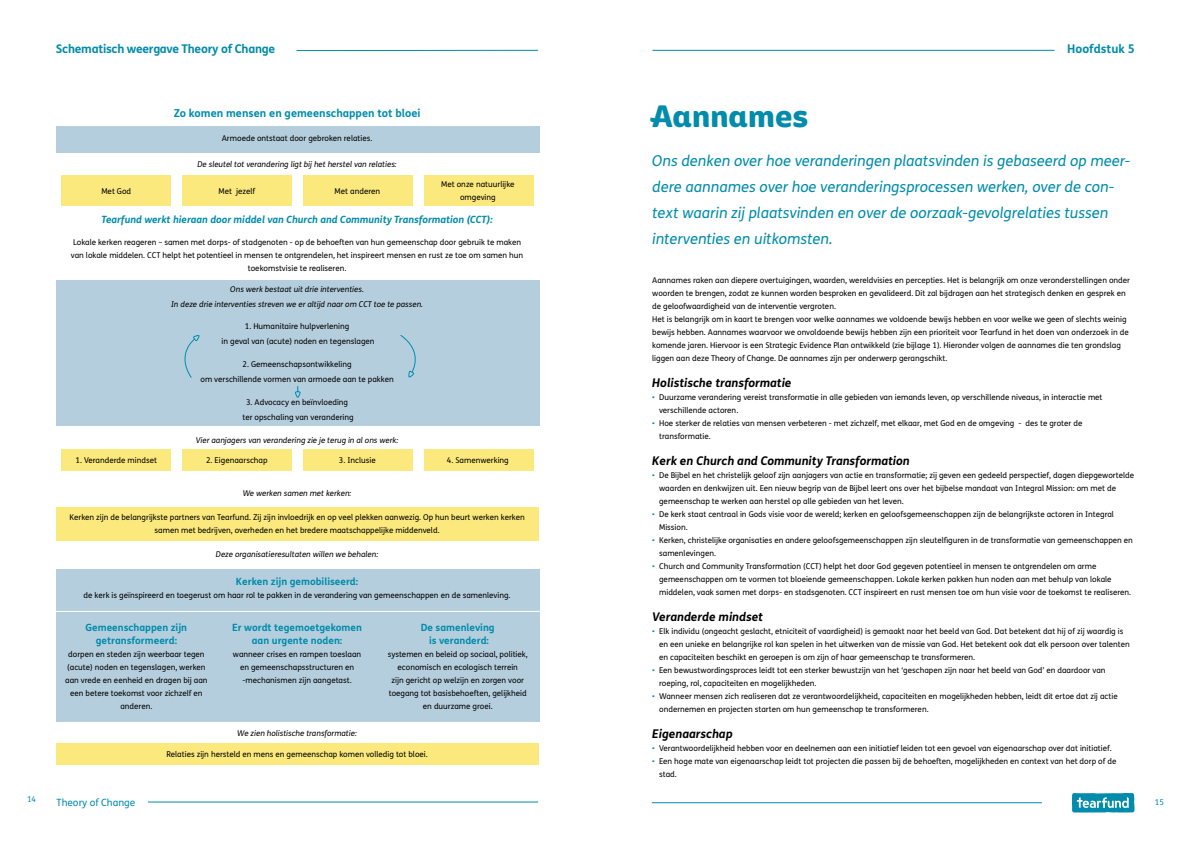
<style>
.page{position:relative;width:1191px;height:842px;background:#fff}
.page>*{position:absolute;margin:0;border:0;box-sizing:border-box;transform-origin:0 0}
.t1{font:30px "Tearfund Sans";color:#008caa}
.t2{font:italic 15px/26px "FS Me";color:#008caa}
.t3{font:italic 700 12px "FS Me";color:#000}
.t4{font:700 12px "FS Me";letter-spacing:-.02em;color:#008caa}
.t5{font:700 12px "FS Me";color:#008caa}
.t6{font:700 11px "FS Me";color:#008caa}
.t7{font:700 10px/13px "FS Me";color:#008caa;text-align:center}
.t8{font:italic 700 10px "FS Me";color:#008caa}
.t9{font:10px "FS Me";color:#008caa}
.t10{font:8px/13px "FS Me";color:#000}
.t11{font:italic 8px/15px "FS Me";color:#000;text-align:center}
.t12{font:8px "FS Me";color:#008caa}
.s1{color:#008caa}
</style>
<div class="page">
<hr style="left:652px;top:50px;width:402px;height:1px;background:#008caa">
<hr style="left:652px;top:802px;width:389px;height:1px;background:#008caa">
<svg style="left:1071px;top:793px;width:63px;height:19px"></svg>
<hr style="left:148px;top:802px;width:390px;height:1px;background:#008caa">
<div style="left:57px;top:744px;width:482px;height:21px;background:#fce97d"></div>
<div style="left:56px;top:569px;width:483px;height:153px;background:#b5cede"></div>
<div style="left:57px;top:507px;width:482px;height:34px;background:#fce97d"></div>
<div style="left:56px;top:127px;width:483px;height:26px;background:#b5cede"></div>
<hr style="left:296px;top:50px;width:242px;height:1px;background:#008caa">
<div style="left:62px;top:449px;width:109px;height:22px;background:#fce97d"></div>
<div style="left:182px;top:449px;width:109px;height:22px;background:#fce97d"></div>
<div style="left:303px;top:449px;width:109px;height:22px;background:#fce97d"></div>
<div style="left:424px;top:449px;width:109px;height:22px;background:#fce97d"></div>
<div style="left:56px;top:281px;width:483px;height:145px;background:#b5cede"></div>
<div style="left:62px;top:175px;width:109px;height:31px;background:#fce97d"></div>
<div style="left:182px;top:175px;width:109px;height:31px;background:#fce97d"></div>
<div style="left:303px;top:175px;width:109px;height:31px;background:#fce97d"></div>
<div style="left:424px;top:175px;width:109px;height:31px;background:#fce97d"></div>
<svg style="left:295px;top:386px;width:6px;height:12px"></svg>
<svg style="left:400px;top:335px;width:16px;height:42px"></svg>
<svg style="left:184px;top:335px;width:16px;height:43px"></svg>
<hr style="left:44px;top:611px;width:524px;height:1px;background:#fff">
<h3 class="t4" style="left:56px;top:39px;width:221px">Schematisch weergave Theory of Change</h3>
<h3 class="t5" style="left:1067px;top:39px;width:69px">Hoofdstuk 5</h3>
<h3 class="t6" style="left:174px;top:104px;width:248px">Zo komen mensen en gemeenschappen tot bloei</h3>
<p class="t10" style="left:222px;top:131px;width:152px">Armoede ontstaat door gebroken relaties.</p>
<p class="t11" style="left:197px;top:156px;width:201px">De sleutel tot verandering ligt bij het herstel van relaties:</p>
<p class="t10" style="left:101px;top:184px;width:31px">Met God</p>
<p class="t10" style="left:218px;top:184px;width:38px">Met jezelf</p>
<p class="t10" style="left:334px;top:184px;width:47px">Met anderen</p>
<p class="t10" style="left:441px;top:178px;width:75px;text-align:center">Met onze natuurlijke omgeving</p>
<p class="t8" style="left:101px;top:212px;width:393px">Tearfund werkt hieraan door middel van Church and Community Transformation (CCT):</p>
<p class="t10" style="left:71px;top:235px;width:454px;text-align:center">Lokale kerken reageren – samen met dorps- of stadgenoten - op de behoeften van hun gemeenschap door gebruik te maken van lokale middelen. CCT helpt het potentieel in mensen te ontgrendelen, het inspireert mensen en rust ze toe om samen hun toekomstvisie te realiseren.</p>
<p class="t11" style="left:171px;top:282px;width:254px">Ons werk bestaat uit drie interventies.<br>In deze drie interventies streven we er altijd naar om CCT toe te passen.</p>
<p class="t10" style="left:222px;top:318px;width:154px;line-height:15px;text-align:center">1. Humanitaire hulpverlening<br>in geval van (acute) noden en tegenslagen</p>
<p class="t10" style="left:200px;top:356px;width:195px;line-height:15px;text-align:center">2. Gemeenschapsontwikkeling<br>om verschillende vormen van armoede aan te pakken</p>
<p class="t10" style="left:242px;top:394px;width:113px;line-height:15px;text-align:center">3. Advocacy en beïnvloeding ter opschaling van verandering</p>
<p class="t11" style="left:196px;top:432px;width:204px">Vier aanjagers van verandering zie je terug in al ons werk:</p>
<p class="t10" style="left:76px;top:454px;width:83px">1. Veranderde mindset</p>
<p class="t10" style="left:206px;top:454px;width:63px">2. Eigenaarschap</p>
<p class="t10" style="left:339px;top:454px;width:38px">3. Inclusie</p>
<p class="t10" style="left:447px;top:454px;width:63px">4. Samenwerking</p>
<p class="t11" style="left:243px;top:486px;width:110px">We werken samen met kerken:</p>
<p class="t10" style="left:69px;top:510px;width:457px;text-align:center">Kerken zijn de belangrijkste partners van Tearfund. Zij zijn invloedrijk en op veel plekken aanwezig. Op hun beurt werken kerken samen met bedrijven, overheden en het bredere maatschappelijke middenveld.</p>
<p class="t11" style="left:216px;top:546px;width:164px">Deze organisatieresultaten willen we behalen:</p>
<p class="t7" style="left:236px;top:574px;width:124px">Kerken zijn gemobiliseerd:</p>
<p class="t10" style="left:84px;top:588px;width:428px">de kerk is geïnspireerd en toegerust om haar rol te pakken in de verandering van gemeenschappen en de samenleving.</p>
<p class="t7" style="left:86px;top:621px;width:103px">Gemeenschappen zijn getransformeerd:</p>
<p class="t10" style="left:65px;top:648px;width:144px;text-align:center">dorpen en steden zijn weerbaar tegen (acute) noden en tegenslagen, werken aan vrede en eenheid en dragen bij aan een betere toekomst voor zichzelf en anderen.</p>
<p class="t7" style="left:421px;top:621px;width:75px">De samenleving is veranderd:</p>
<p class="t10" style="left:388px;top:648px;width:141px;text-align:center">systemen en beleid op sociaal, politiek, economisch en ecologisch terrein<br>zijn gericht op welzijn en zorgen voor toegang tot basisbehoeften, gelijkheid en duurzame groei.</p>
<p class="t7" style="left:232px;top:621px;width:131px">Er wordt tegemoetgekomen aan urgente noden:</p>
<p class="t10" style="left:233px;top:648px;width:130px;text-align:center">wanneer crises en rampen toeslaan en gemeenschapsstructuren en -mechanismen zijn aangetast.</p>
<p class="t12" style="left:27px;top:794px;width:11px">14</p>
<p class="t9" style="left:57px;top:795px;width:80px">Theory of Change</p>
<p class="t11" style="left:237px;top:726px;width:121px">We zien holistische transformatie:</p>
<p class="t10" style="left:166px;top:747px;width:263px">Relaties zijn hersteld en mens en gemeenschap komen volledig tot bloei.</p>
<h1 class="t1" style="left:652px;top:89px;width:157px">Aannames</h1>
<p class="t2" style="left:652px;top:147px;width:480px">Ons denken over hoe veranderingen plaatsvinden is gebaseerd op meer&shy;dere aannames over hoe veranderingsprocessen werken, over de con&shy;text waarin zij plaatsvinden en over de oorzaak-gevolgrelaties tussen interventies en uitkomsten.</p>
<p class="t10" style="left:652px;top:274px;width:479px">Aannames raken aan diepere overtuigingen, waarden, wereldvisies en percepties. Het is belangrijk om onze veronderstellingen onder woorden te brengen, zodat ze kunnen worden besproken en gevalideerd. Dit zal bijdragen aan het strategisch denken en gesprek en de geloofwaardigheid van de interventie vergroten.<br>Het is belangrijk om in kaart te brengen voor welke aannames we voldoende bewijs hebben en voor welke we geen of slechts weinig bewijs hebben. Aannames waarvoor we onvoldoende bewijs hebben zijn een prioriteit voor Tearfund in het doen van onderzoek in de komende jaren. Hiervoor is een Strategic Evidence Plan ontwikkeld (zie bijlage 1). Hieronder volgen de aannames die ten grondslag liggen aan deze Theory of Change. De aannames zijn per onderwerp gerangschikt.</p>
<h3 class="t3" style="left:652px;top:373px;width:141px">Holistische transformatie</h3>
<p class="t10" style="left:659px;top:391px;width:445px;text-indent:-7px"><span class="s1">•</span> Duurzame verandering vereist transformatie in alle gebieden van iemands leven, op verschillende niveaus, in interactie met verschillende actoren.</p>
<p class="t10" style="left:659px;top:417px;width:425px;text-indent:-7px"><span class="s1">•</span> Hoe sterker de relaties van mensen verbeteren - met zichzelf, met elkaar, met God en de omgeving - des te groter de transformatie.</p>
<h3 class="t3" style="left:652px;top:451px;width:259px">Kerk en Church and Community Transformation</h3>
<p class="t10" style="left:659px;top:469px;width:476px;text-indent:-7px"><span class="s1">•</span> De Bijbel en het christelijk geloof zijn aanjagers van actie en transformatie; zij geven een gedeeld perspectief, dagen diepgewortelde waarden en denkwijzen uit. Een nieuw begrip van de Bijbel leert ons over het bijbelse mandaat van Integral Mission: om met de gemeenschap te werken aan herstel op alle gebieden van het leven.</p>
<p class="t10" style="left:659px;top:508px;width:456px;text-indent:-7px"><span class="s1">•</span> De kerk staat centraal in Gods visie voor de wereld; kerken en geloofsgemeenschappen zijn de belangrijkste actoren in Integral<br>Mission.</p>
<p class="t10" style="left:659px;top:534px;width:475px;text-indent:-7px"><span class="s1">•</span> Kerken, christelijke organisaties en andere geloofsgemeenschappen zijn sleutelfiguren in de transformatie van gemeenschappen en samenlevingen.</p>
<p class="t10" style="left:659px;top:560px;width:473px;text-indent:-7px"><span class="s1">•</span> Church and Community Transformation (CCT) helpt het door God gegeven potentieel in mensen te ontgrendelen om arme gemeenschappen om te vormen tot bloeiende gemeenschappen. Lokale kerken pakken hun noden aan met behulp van lokale middelen, vaak samen met dorps- en stadsgenoten. CCT inspireert en rust mensen toe om hun visie voor de toekomst te realiseren.</p>
<h3 class="t3" style="left:652px;top:607px;width:112px">Veranderde mindset</h3>
<p class="t10" style="left:659px;top:625px;width:472px;text-indent:-7px"><span class="s1">•</span> Elk individu (ongeacht geslacht, etniciteit of vaardigheid) is gemaakt naar het beeld van God. Dat betekent dat hij of zij waardig is en een unieke en belangrijke rol kan spelen in het uitwerken van de missie van God. Het betekent ook dat elk persoon over talenten en capaciteiten beschikt en geroepen is om zijn of haar gemeenschap te transformeren.</p>
<p class="t10" style="left:659px;top:664px;width:448px;text-indent:-7px"><span class="s1">•</span> Een bewustwordingsproces leidt tot een sterker bewustzijn van het ‘geschapen zijn naar het beeld van God’ en daardoor van roeping, rol, capaciteiten en mogelijkheden.</p>
<p class="t10" style="left:659px;top:690px;width:460px;text-indent:-7px"><span class="s1">•</span> Wanneer mensen zich realiseren dat ze verantwoordelijkheid, capaciteiten en mogelijkheden hebben, leidt dit ertoe dat zij actie ondernemen en projecten starten om hun gemeenschap te transformeren.</p>
<h3 class="t3" style="left:652px;top:724px;width:82px">Eigenaarschap</h3>
<p class="t10" style="left:652px;top:742px;width:461px"><span class="s1">•</span> Verantwoordelijkheid hebben voor en deelnemen aan een initiatief leiden tot een gevoel van eigenaarschap over dat initiatief.</p>
<p class="t10" style="left:659px;top:755px;width:459px;text-indent:-7px"><span class="s1">•</span> Een hoge mate van eigenaarschap leidt tot projecten die passen bij de behoeften, mogelijkheden en context van het dorp of de stad.</p>
<p class="t12" style="left:1154px;top:797px;width:11px">15</p>
</div>
